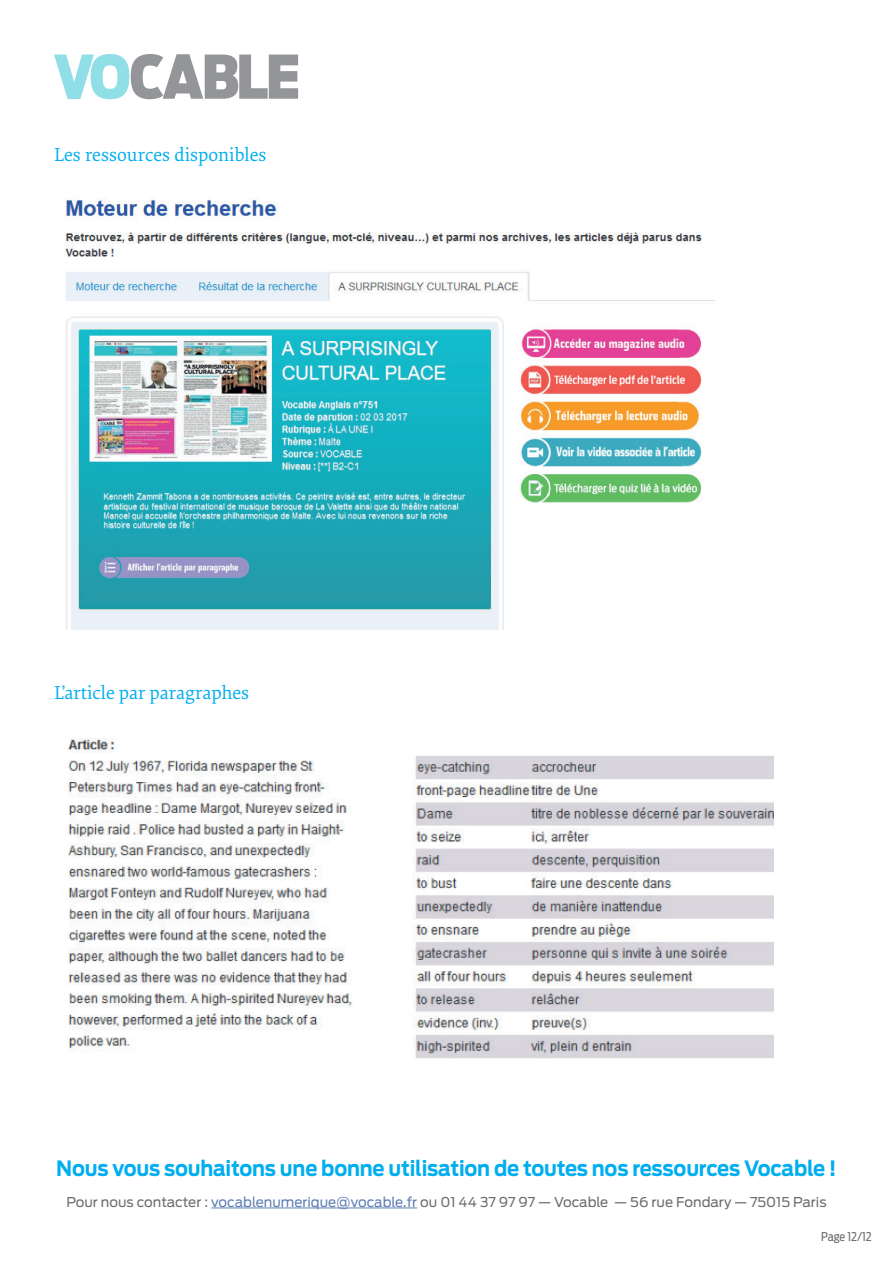
<style>
.page{position:relative;width:893px;height:1263px;background:#fff}
.page>*{position:absolute;margin:0;border:0;box-sizing:border-box;transform-origin:0 0}
.t1{font:700 21px "Antenna";letter-spacing:-.01em;color:#00aeef;scale:.93 1}
.t2{font:19.5px "Elena";color:#00aeef}
.t3{font:13.5px "Antenna";color:#6c6d70}
.t4{font:12px "Antenna Cond";letter-spacing:-.01em;color:#6c6d70}
.s1{color:#607eb4}
</style>
<div class="page">
<svg style="left:54px;top:54px;width:244px;height:45px"></svg>
<hr style="left:211px;top:1207px;width:206px;height:1px;background:#607eb4">
<img style="left:65px;top:198px;width:649px;height:431px">
<img style="left:67px;top:738px;width:707px;height:321px">
<h2 class="t2" style="left:54px;top:141px;width:214px">Les ressources disponibles</h2>
<h2 class="t2" style="left:54px;top:680px;width:197px">L’article par paragraphes</h2>
<h1 class="t1" style="left:56px;top:1156px;width:841px">Nous vous souhaitons une bonne utilisation de toutes nos ressources Vocable !</h1>
<p class="t3" style="left:66px;top:1193px;width:762px">Pour nous contacter : <span class="s1">vocablenumerique@vocable.fr</span> ou 01 44 37 97 97 — Vocable — 56 rue Fondary — 75015 Paris</p>
<p class="t4" style="left:821px;top:1230px;width:52px">Page 12/12</p>
</div>
